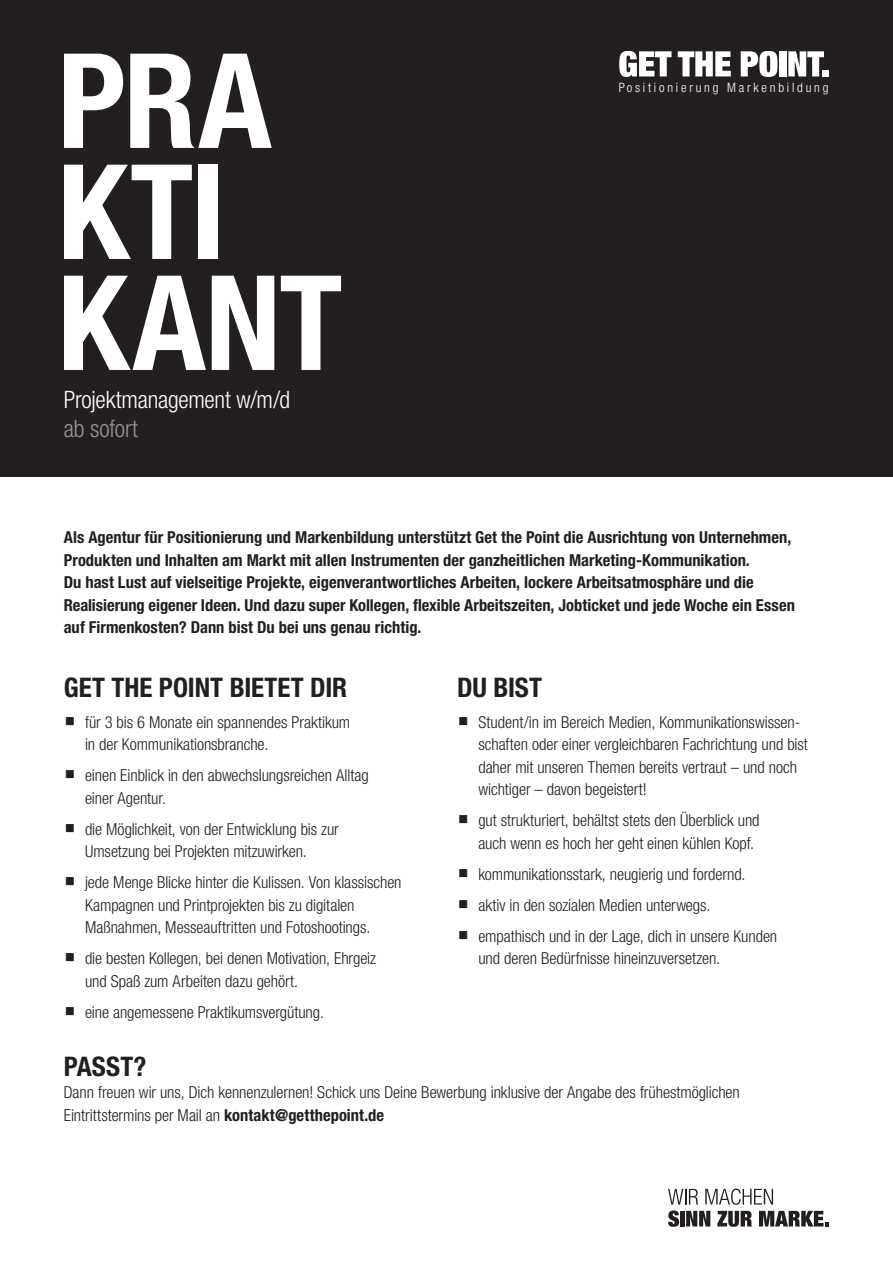
<style>
.page{position:relative;width:893px;height:1263px;background:#fff}
.page>*{position:absolute;margin:0;border:0;box-sizing:border-box;transform-origin:0 0}
.t1{font:700 condensed 132px "Helvetica Neue LT Std";letter-spacing:-.005em;color:#fff}
.Fließtext{font:700 condensed 27px "Helvetica Neue LT Std";color:#231f20}
.Fließtext-2{font:300 condensed 24px "Helvetica Neue LT Std";letter-spacing:-.01em;color:#fff}
.t2{font:300 condensed 24px "Helvetica Neue LT Std";letter-spacing:-.005em;color:#939598}
.Fließtext-3{font:300 condensed 16.5px/22.5px "Helvetica Neue LT Std";letter-spacing:-.005em;color:#231f20}
.Fließtext-4{font:700 condensed 16.5px/22.5px "Helvetica Neue LT Std";color:#231f20}
.t3{font:300 condensed 12.9px "Helvetica Neue LT Std";letter-spacing:.215em;color:#fff}
.s1{font-weight:700}
</style>
<div class="page">
<div style="left:0;top:0;width:893px;height:476px;background:#231f20"></div>
<svg style="left:619px;top:51px;width:52px;height:26px"></svg>
<svg style="left:678px;top:51px;width:53px;height:25px"></svg>
<svg style="left:741px;top:51px;width:36px;height:26px"></svg>
<div style="left:779px;top:51px;width:7px;height:25px;background:#fff"></div>
<svg style="left:788px;top:51px;width:40px;height:25px"></svg>
<svg style="left:668px;top:1189px;width:30px;height:15px"></svg>
<svg style="left:705px;top:1188px;width:68px;height:17px"></svg>
<svg style="left:668px;top:1210px;width:11px;height:17px"></svg>
<div style="left:680px;top:1211px;width:5px;height:15px;background:#231f20"></div>
<svg style="left:686px;top:1211px;width:24px;height:15px"></svg>
<svg style="left:717px;top:1211px;width:35px;height:16px"></svg>
<svg style="left:759px;top:1211px;width:70px;height:15px"></svg>
<p class="t1" style="left:57px;top:21px;width:216px">PRA</p>
<p class="t1" style="left:57px;top:132px;width:169px">KTI</p>
<p class="t1" style="left:57px;top:243px;width:287px">KANT</p>
<p class="Fließtext-2" style="left:64px;top:386px;width:228px">Projektmanagement w/m/d</p>
<p class="t2" style="left:64px;top:415px;width:76px">ab sofort</p>
<p class="t3" style="left:619px;top:80px;width:211px">Positionierung Markenbildung</p>
<p class="Fließtext-4" style="left:64px;top:526px;width:733px">Als Agentur für Positionierung und Markenbildung unterstützt Get the Point die Ausrichtung von Unternehmen, Produkten und Inhalten am Markt mit allen Instrumenten der ganzheitlichen Marketing-Kommunikation.<br>Du hast Lust auf vielseitige Projekte, eigenverantwortliches Arbeiten, lockere Arbeitsatmosphäre und die Realisierung eigener Ideen. Und dazu super Kollegen, flexible Arbeitszeiten, Jobticket und jede Woche ein Essen auf Firmenkosten? Dann bist Du bei uns genau richtig.</p>
<p class="Fließtext" style="left:64px;top:671px;width:285px">GET THE POINT BIETET DIR</p>
<p class="Fließtext-3" style="left:85px;top:710px;width:267px">für 3 bis 6 Monate ein spannendes Praktikum in der Kommunikationsbranche.</p>
<p class="Fließtext-3" style="left:85px;top:764px;width:285px">einen Einblick in den abwechslungsreichen Alltag einer Agentur.</p>
<p class="Fließtext-3" style="left:85px;top:817px;width:255px">die Möglichkeit, von der Entwicklung bis zur<br>Umsetzung bei Projekten mitzuwirken.</p>
<p class="Fließtext-3" style="left:85px;top:871px;width:318px">jede Menge Blicke hinter die Kulissen. Von klassischen<br>Kampagnen und Printprojekten bis zu digitalen<br>Maßnahmen, Messeauftritten und Fotoshootings.</p>
<p class="Fließtext-3" style="left:85px;top:947px;width:292px">die besten Kollegen, bei denen Motivation, Ehrgeiz und Spaß zum Arbeiten dazu gehört.</p>
<p class="Fließtext-3" style="left:85px;top:1000px;width:240px">eine angemessene Praktikumsvergütung.</p>
<p class="Fließtext" style="left:457px;top:671px;width:86px">DU BIST</p>
<p class="Fließtext-3" style="left:478px;top:710px;width:331px">Student/in im Bereich Medien, Kommunikationswissen&shy;schaften oder einer vergleichbaren Fachrichtung und bist daher mit unseren Themen bereits vertraut – und noch wichtiger – davon begeistert!</p>
<p class="Fließtext-3" style="left:478px;top:809px;width:283px">gut strukturiert, behältst stets den Überblick und auch wenn es hoch her geht einen kühlen Kopf.</p>
<p class="Fließtext-3" style="left:478px;top:862px;width:269px">kommunikationsstark, neugierig und fordernd.</p>
<p class="Fließtext-3" style="left:478px;top:893px;width:234px">aktiv in den sozialen Medien unterwegs.</p>
<p class="Fließtext-3" style="left:478px;top:924px;width:300px">empathisch und in der Lage, dich in unsere Kunden und deren Bedürfnisse hineinzuversetzen.</p>
<p class="Fließtext" style="left:64px;top:1050px;width:84px">PASST?</p>
<p class="Fließtext-3" style="left:64px;top:1081px;width:678px">Dann freuen wir uns, Dich kennenzulernen! Schick uns Deine Bewerbung inklusive der Angabe des frühestmöglichen<br>Eintrittstermins per Mail an <span class="s1">kontakt@getthepoint.de</span></p>
</div>
